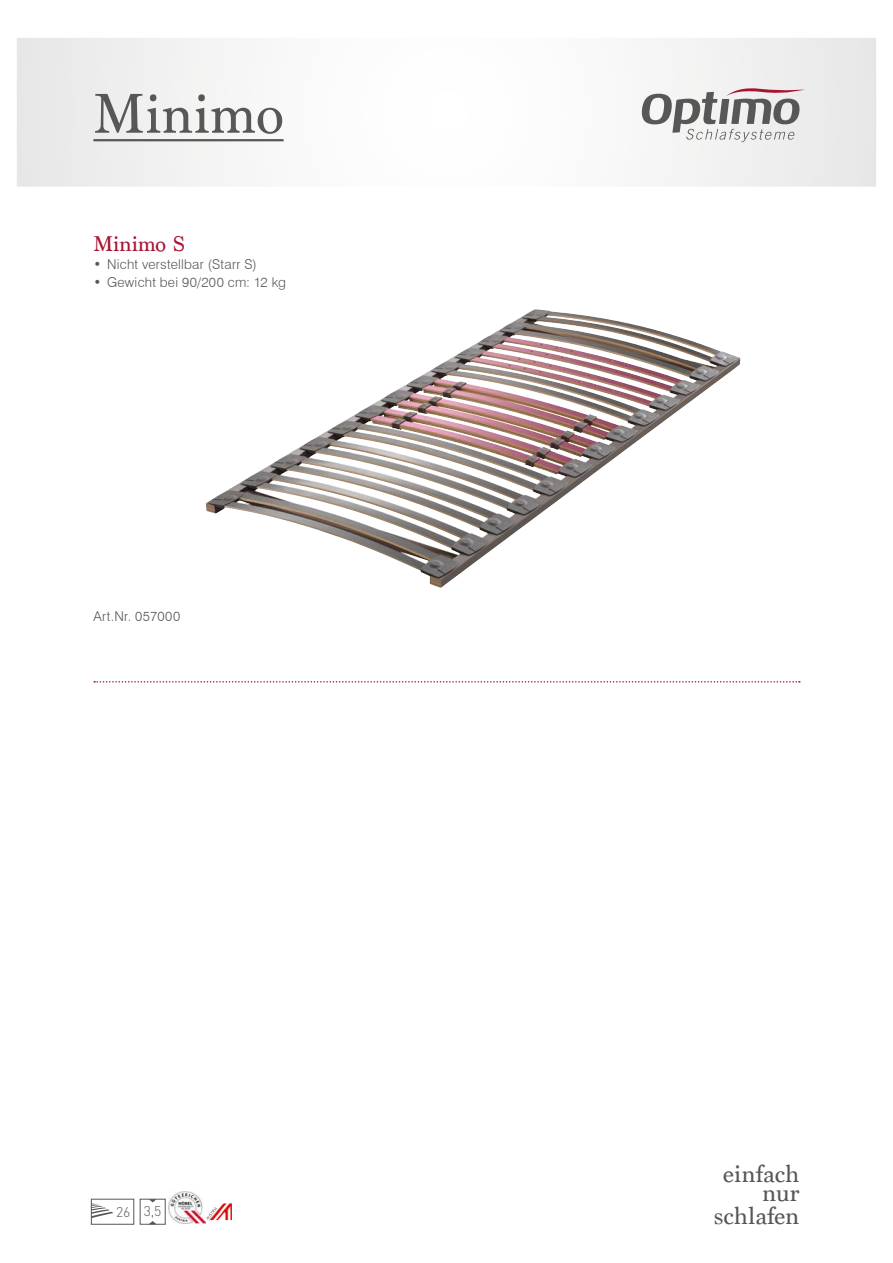
<style>
.page{position:relative;width:893px;height:1263px;background:#fff}
.page>*{position:absolute;margin:0;border:0;box-sizing:border-box;transform-origin:0 0}
.t1{font:58.5px "Marion";letter-spacing:-.01em;color:#575756}
.t2{font:25.5px/19.4px "Marion";color:#575756;text-align:right}
.t3{font:22.5px "Marion";letter-spacing:-.01em;color:#a71330}
.t4{font:300 14.1px "DIN";color:#575756}
.t5{font:300 13.5px "Swiss 721 BT";letter-spacing:.02em;color:#575756}
</style>
<div class="page">
<img style="left:206px;top:309px;width:534px;height:279px">
<svg style="left:17px;top:38px;width:859px;height:149px"></svg>
<img style="left:642px;top:94px;width:29px;height:30px">
<img style="left:672px;top:99px;width:28px;height:34px">
<img style="left:702px;top:92px;width:15px;height:32px">
<img style="left:719px;top:99px;width:10px;height:25px">
<img style="left:731px;top:99px;width:40px;height:25px">
<img style="left:773px;top:99px;width:26px;height:25px">
<svg style="left:686px;top:129px;width:108px;height:13px"></svg>
<svg style="left:726px;top:86px;width:79px;height:10px"></svg>
<hr style="left:93px;top:139px;width:190px;height:2px;background:#575756">
<svg style="left:149px;top:1199px;width:8px;height:3px"></svg>
<svg style="left:149px;top:1221px;width:8px;height:3px"></svg>
<svg style="left:93px;top:1203px;width:20px;height:15px"></svg>
<div style="left:91px;top:1199px;width:43px;height:25px;border:1px solid #575756"></div>
<img style="left:209px;top:1203px;width:17px;height:17px">
<svg style="left:94px;top:681px;width:705px;height:2px"></svg>
<svg style="left:179px;top:1221px;width:27px;height:3px"></svg>
<img style="left:169px;top:1192px;width:36px;height:31px">
<h1 class="t1" style="left:93px;top:92px;width:192px">Minimo</h1>
<h3 class="t3" style="left:93px;top:235px;width:93px">Minimo S</h3>
<p class="t5" style="left:93px;top:256px;width:165px">• Nicht verstellbar (Starr S)</p>
<p class="t5" style="left:93px;top:274px;width:194px">• Gewicht bei 90/200 cm: 12 kg</p>
<p class="t5" style="left:93px;top:608px;width:88px">Art.Nr. 057000</p>
<p class="t4" style="left:116px;top:1203px;width:47px">26 3,5</p>
<h2 class="t2" style="left:723px;top:1167px;width:78px">einfach nur</h2>
<h2 class="t2" style="left:714px;top:1209px;width:87px">schlafen</h2>
</div>
